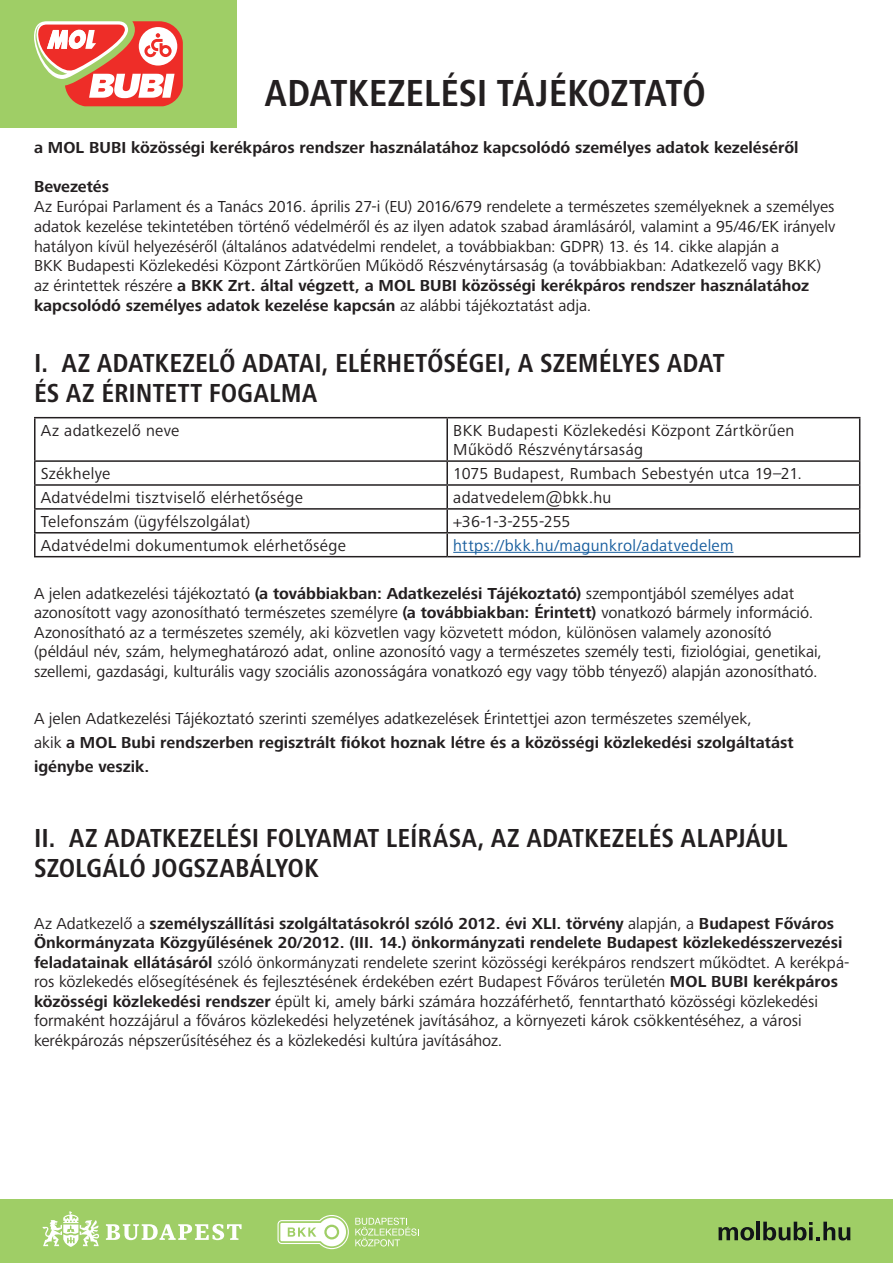
<style>
.page{position:relative;width:893px;height:1263px;background:#fff}
.page>*{position:absolute;margin:0;border:0;box-sizing:border-box;transform-origin:0 0}
.t1{font:700 condensed 39px "Frutiger Next Pro";letter-spacing:-.005em;color:#231f20}
.t2{font:700 condensed 27px/30px "Frutiger Next Pro";color:#231f20}
.szöveg{font:16.5px/19.5px "Frutiger Next Pro";color:#231f20}
.vastag_szöveg{font:16.5px/19.8px "Frutiger Next Pro";color:#231f20}
.szöveg-2{font:16.5px/19.5px "Frutiger Next Pro";letter-spacing:.02em;color:#231f20}
.szöveg-3{font:700 16.5px "Frutiger Next Pro";color:#231f20}
.vastag_szöveg-2{font:700 16.5px "Frutiger Next Pro";color:#231f20}
.szöveg-4{font:16.5px "Frutiger Next Pro";letter-spacing:.02em;color:#175d9e}
.s1{font-weight:700}
.s2{font-weight:400}
</style>
<div class="page">
<div style="left:0;top:1199px;width:893px;height:64px;background:#9fce66"></div>
<svg style="left:355px;top:1217px;width:64px;height:29px"></svg>
<svg style="left:277px;top:1215px;width:72px;height:34px"></svg>
<svg style="left:43px;top:1211px;width:56px;height:36px"></svg>
<svg style="left:106px;top:1224px;width:136px;height:16px"></svg>
<svg style="left:718px;top:1227px;width:36px;height:13px"></svg>
<hr style="left:756px;top:1222px;width:4px;height:18px;background:#111418">
<svg style="left:763px;top:1222px;width:87px;height:18px"></svg>
<hr style="left:34px;top:417px;width:413px;height:1px;background:#231f20">
<hr style="left:34px;top:418px;width:2px;height:42px;background:#231f20">
<hr style="left:447px;top:417px;width:413px;height:1px;background:#231f20">
<hr style="left:446px;top:418px;width:2px;height:42px;background:#231f20">
<hr style="left:859px;top:418px;width:1px;height:42px;background:#231f20">
<hr style="left:34px;top:460px;width:413px;height:2px;background:#231f20">
<hr style="left:34px;top:462px;width:2px;height:22px;background:#231f20">
<hr style="left:447px;top:460px;width:413px;height:2px;background:#231f20">
<hr style="left:446px;top:462px;width:2px;height:22px;background:#231f20">
<hr style="left:34px;top:484px;width:413px;height:2px;background:#231f20">
<hr style="left:34px;top:486px;width:2px;height:22px;background:#231f20">
<hr style="left:447px;top:484px;width:413px;height:2px;background:#231f20">
<hr style="left:446px;top:486px;width:2px;height:22px;background:#231f20">
<hr style="left:34px;top:508px;width:413px;height:2px;background:#231f20">
<hr style="left:34px;top:510px;width:2px;height:22px;background:#231f20">
<hr style="left:447px;top:508px;width:413px;height:2px;background:#231f20">
<hr style="left:446px;top:510px;width:2px;height:22px;background:#231f20">
<hr style="left:34px;top:532px;width:413px;height:1px;background:#231f20">
<hr style="left:34px;top:533px;width:2px;height:23px;background:#231f20">
<hr style="left:447px;top:532px;width:413px;height:1px;background:#231f20">
<hr style="left:446px;top:533px;width:2px;height:23px;background:#231f20">
<svg style="left:859px;top:462px;width:1px;height:94px"></svg>
<hr style="left:34px;top:556px;width:413px;height:1px;background:#231f20">
<hr style="left:447px;top:556px;width:413px;height:1px;background:#231f20">
<hr style="left:453px;top:552px;width:280px;height:1px;background:#175d9e">
<div style="left:0;top:0;width:236px;height:128px;background:#9fce66"></div>
<svg style="left:34px;top:21px;width:149px;height:85px"></svg>
<p class="t1" style="left:264px;top:71px;width:443px">ADATKEZELÉSI TÁJÉKOZTATÓ</p>
<p class="vastag_szöveg-2" style="left:34px;top:138px;width:766px">a MOL BUBI közösségi kerékpáros rendszer használatához kapcsolódó személyes adatok kezeléséről</p>
<p class="vastag_szöveg-2" style="left:34px;top:177px;width:77px">Bevezetés</p>
<p class="vastag_szöveg" style="left:34px;top:197px;width:803px">Az Európai Parlament és a Tanács 2016. április 27-i (EU) 2016/679 rendelete a természetes személyeknek a személyes adatok kezelése tekintetében történő védelméről és az ilyen adatok szabad áramlásáról, valamint a 95/46/EK irányelv hatályon kívül helyezéséről (általános adatvédelmi rendelet, a továbbiakban: GDPR) 13. és 14. cikke alapján a<br>BKK Budapesti Közlekedési Központ Zártkörűen Működő Részvénytársaság (a továbbiakban: Adatkezelő vagy BKK) az érintettek részére <span class="s1">a BKK Zrt. által végzett, a MOL BUBI közösségi kerékpáros rendszer használatához kapcsolódó személyes adatok kezelése kapcsán</span> az alábbi tájékoztatást adja.</p>
<p class="t2" style="left:34px;top:348px;width:692px">I. AZ ADATKEZELŐ ADATAI, ELÉRHETŐSÉGEI, A SZEMÉLYES ADAT<br>ÉS AZ ÉRINTETT FOGALMA</p>
<p class="szöveg-2" style="left:41px;top:420px;width:140px">Az adatkezelő neve</p>
<p class="szöveg-2" style="left:453px;top:420px;width:343px">BKK Budapesti Közlekedési Központ Zártkörűen<br>Működő Részvénytársaság</p>
<p class="szöveg-2" style="left:41px;top:464px;width:71px">Székhelye</p>
<p class="szöveg-2" style="left:453px;top:464px;width:350px">1075 Budapest, Rumbach Sebestyén utca 19–21.</p>
<p class="szöveg-2" style="left:41px;top:488px;width:264px">Adatvédelmi tisztviselő elérhetősége</p>
<p class="szöveg-2" style="left:453px;top:488px;width:160px">adatvedelem@bkk.hu</p>
<p class="szöveg-2" style="left:41px;top:511px;width:211px">Telefonszám (ügyfélszolgálat)</p>
<p class="szöveg" style="left:453px;top:511px;width:119px">+36-1-3-255-255</p>
<p class="szöveg-2" style="left:41px;top:535px;width:307px">Adatvédelmi dokumentumok elérhetősége</p>
<p class="szöveg-4" style="left:453px;top:536px;width:282px">https://bkk.hu/magunkrol/adatvedelem</p>
<p class="szöveg" style="left:34px;top:584px;width:790px">A jelen adatkezelési tájékoztató <span class="s1">(a továbbiakban: Adatkezelési Tájékoztató)</span> szempontjából személyes adat azonosított vagy azonosítható természetes személyre <span class="s1">(a továbbiakban: Érintett)</span> vonatkozó bármely információ.<br>Azonosítható az a természetes személy, aki közvetlen vagy közvetett módon, különösen valamely azonosító (például név, szám, helymeghatározó adat, online azonosító vagy a természetes személy testi, fiziológiai, genetikai, szellemi, gazdasági, kulturális vagy szociális azonosságára vonatkozó egy vagy több tényező) alapján azonosítható.</p>
<p class="szöveg" style="left:34px;top:709px;width:719px">A jelen Adatkezelési Tájékoztató szerinti személyes adatkezelések Érintettjei azon természetes személyek,</p>
<p class="szöveg-3" style="left:34px;top:733px;width:761px"><span class="s2">akik</span> a MOL Bubi rendszerben regisztrált fiókot hoznak létre és a közösségi közlekedési szolgáltatást</p>
<p class="szöveg-3" style="left:34px;top:757px;width:117px">igénybe veszik.</p>
<p class="t2" style="left:34px;top:823px;width:755px">II. AZ ADATKEZELÉSI FOLYAMAT LEÍRÁSA, AZ ADATKEZELÉS ALAPJÁUL<br>SZOLGÁLÓ JOGSZABÁLYOK</p>
<p class="szöveg" style="left:34px;top:913px;width:817px">Az Adatkezelő a <span class="s1">személyszállítási szolgáltatásokról szóló 2012. évi XLI. törvény</span> alapján, a <span class="s1">Budapest Főváros Önkormányzata Közgyűlésének 20/2012. (III. 14.) önkormányzati rendelete Budapest közlekedésszervezési feladatainak ellátásáról</span> szóló önkormányzati rendelete szerint közösségi kerékpáros rendszert működtet. A kerékpá&shy;ros közlekedés elősegítésének és fejlesztésének érdekében ezért Budapest Főváros területén <span class="s1">MOL BUBI kerékpáros közösségi közlekedési rendszer</span> épült ki, amely bárki számára hozzáférhető, fenntartható közösségi közlekedési formaként hozzájárul a főváros közlekedési helyzetének javításához, a környezeti károk csökkentéséhez, a városi kerékpározás népszerűsítéséhez és a közlekedési kultúra javításához.</p>
</div>
